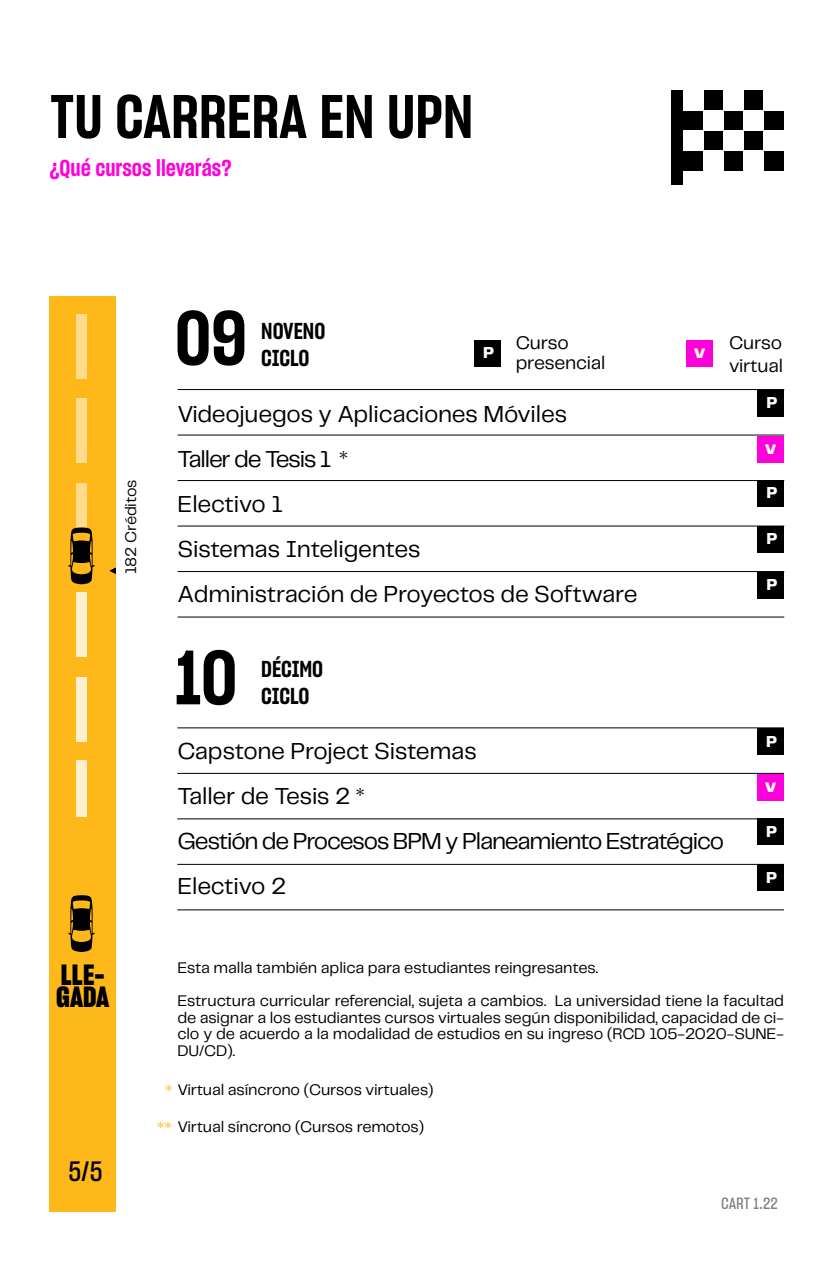
<style>
.page{position:relative;width:834px;height:1262px;background:#fff}
.page>*{position:absolute;margin:0;border:0;box-sizing:border-box;transform-origin:0 0}
.t1{font:75px "Sharp Grotesk Semi Bold 15";color:#000}
.t2{font:60px "Sharp Grotesk Semi Bold 15";color:#000}
.t3{font:28.5px/22px "Sharp Grotesk Bold 15";color:#000}
.t4{font:27.5px "Sharp Grotesk Medium 15";color:#000}
.t5{font:24px/45px "PP Telegraf";letter-spacing:-.015em;color:#000}
.t6{font:24px/45px "PP Telegraf";letter-spacing:-.04em;color:#000}
.t7{font:22.5px/27px "Sharp Grotesk Semi Bold 15";letter-spacing:-.005em;color:#000}
.t8{font:22.5px "Sharp Grotesk Semi Bold 15";color:#ff00da}
.t9{font:20px/37.5px "Telegraf";color:#ffb819;text-align:center}
.t10{font:19px/20px "PP Telegraf";letter-spacing:-.01em;color:#000}
.t11{font:800 19px "Telegraf";color:#fff}
.t12{font:800 16.5px "Telegraf";color:#fff}
.t13{font:16px/16.5px "Telegraf";letter-spacing:-.01em;color:#000}
.t14{font:16px "PP Telegraf";letter-spacing:-.01em;color:#000}
.t15{font:16px "Sharp Grotesk Medium 15";color:#000}
</style>
<div class="page">
<hr style="left:177px;top:773px;width:607px;height:1px;background:#000">
<hr style="left:177px;top:818px;width:607px;height:1px;background:#000">
<hr style="left:177px;top:864px;width:607px;height:1px;background:#000">
<hr style="left:177px;top:909px;width:607px;height:1px;background:#000">
<hr style="left:177px;top:727px;width:607px;height:1px;background:#000">
<div style="left:757px;top:818px;width:27px;height:27px;background:#000"></div>
<hr style="left:178px;top:389px;width:606px;height:1px;background:#000">
<hr style="left:178px;top:480px;width:606px;height:1px;background:#000">
<hr style="left:178px;top:526px;width:606px;height:1px;background:#000">
<hr style="left:178px;top:571px;width:606px;height:1px;background:#000">
<hr style="left:178px;top:617px;width:606px;height:1px;background:#000">
<hr style="left:178px;top:435px;width:606px;height:1px;background:#000">
<div style="left:757px;top:480px;width:27px;height:27px;background:#000"></div>
<div style="left:757px;top:526px;width:27px;height:26px;background:#000"></div>
<div style="left:757px;top:572px;width:27px;height:27px;background:#000"></div>
<div style="left:703px;top:90px;width:20px;height:20px;background:#000"></div>
<div style="left:744px;top:90px;width:20px;height:20px;background:#000"></div>
<div style="left:683px;top:110px;width:20px;height:20px;background:#000"></div>
<div style="left:723px;top:110px;width:21px;height:20px;background:#000"></div>
<div style="left:764px;top:110px;width:20px;height:20px;background:#000"></div>
<div style="left:703px;top:130px;width:20px;height:20px;background:#000"></div>
<div style="left:744px;top:130px;width:20px;height:20px;background:#000"></div>
<div style="left:683px;top:150px;width:20px;height:20px;background:#000"></div>
<div style="left:723px;top:150px;width:21px;height:20px;background:#000"></div>
<div style="left:764px;top:150px;width:20px;height:20px;background:#000"></div>
<div style="left:671px;top:90px;width:12px;height:94px;background:#000"></div>
<div style="left:49px;top:296px;width:67px;height:916px;background:#ffb819"></div>
<div style="left:76px;top:677px;width:11px;height:65px;background:#fff0d1"></div>
<div style="left:76px;top:760px;width:11px;height:57px;background:#fff0d1"></div>
<div style="left:76px;top:592px;width:11px;height:65px;background:#fff0d1"></div>
<div style="left:76px;top:399px;width:11px;height:64px;background:#ffdb8b"></div>
<div style="left:76px;top:483px;width:11px;height:47px;background:#ffdb8b"></div>
<div style="left:76px;top:314px;width:11px;height:65px;background:#ffdb8b"></div>
<svg style="left:109px;top:567px;width:7px;height:7px"></svg>
<svg style="left:68px;top:527px;width:27px;height:57px"></svg>
<svg style="left:68px;top:895px;width:27px;height:57px"></svg>
<div style="left:757px;top:864px;width:27px;height:27px;background:#000"></div>
<div style="left:757px;top:436px;width:27px;height:26px;background:#ff00da"></div>
<div style="left:757px;top:390px;width:27px;height:27px;background:#000"></div>
<div style="left:757px;top:774px;width:27px;height:27px;background:#ff00da"></div>
<div style="left:757px;top:728px;width:27px;height:27px;background:#000"></div>
<div style="left:474px;top:340px;width:27px;height:27px;background:#000"></div>
<div style="left:686px;top:340px;width:27px;height:27px;background:#ff00da"></div>
<h2 class="t2" style="left:50px;top:75px;width:425px">TU CARRERA EN UPN</h2>
<h3 class="t8" style="left:49px;top:152px;width:184px">¿Qué cursos llevarás?</h3>
<h1 class="t1" style="left:175px;top:286px;width:74px">09</h1>
<h3 class="t7" style="left:261px;top:317px;width:66px">NOVENO<br>CICLO</h3>
<p class="t10" style="left:516px;top:332px;width:91px">Curso presencial</p>
<p class="t10" style="left:729px;top:330px;width:55px;line-height:22.8px">Curso virtual</p>
<p class="t12" style="left:483px;top:341px;width:12px">P</p>
<p class="t11" style="left:694px;top:339px;width:13px">v</p>
<p class="t14" style="left:120px;top:574px;width:96px;rotate:-90deg">182 Créditos</p>
<h3 class="t5" style="left:178px;top:391px;width:462px">Videojuegos y Aplicaciones Móviles<br>Taller de Tesis 1 *<br>Electivo 1<br>Sistemas Inteligentes<br>Administración de Proyectos de Software</h3>
<h1 class="t1" style="left:175px;top:625px;width:64px">10</h1>
<h3 class="t7" style="left:261px;top:655px;width:63px">DÉCIMO<br>CICLO</h3>
<h3 class="t6" style="left:177px;top:727px;width:548px">Capstone Project Sistemas<br>Taller de Tesis 2 *<br>Gestión de Procesos BPM y Planeamiento Estratégico<br>Electivo 2</h3>
<p class="t12" style="left:766px;top:392px;width:12px">P</p>
<p class="t11" style="left:765px;top:435px;width:13px">v</p>
<p class="t12" style="left:766px;top:482px;width:12px">P</p>
<p class="t12" style="left:766px;top:527px;width:12px">P</p>
<p class="t12" style="left:766px;top:574px;width:12px">P</p>
<p class="t12" style="left:766px;top:730px;width:12px">P</p>
<p class="t11" style="left:765px;top:773px;width:13px">v</p>
<p class="t12" style="left:766px;top:820px;width:12px">P</p>
<p class="t12" style="left:766px;top:866px;width:12px">P</p>
<h3 class="t3" style="left:56px;top:963px;width:55px">LLE-<br>GADA</h3>
<h3 class="t4" style="left:68px;top:1152px;width:36px">5/5</h3>
<p class="t13" style="left:177px;top:951px;width:608px;line-height:33px">Esta malla también aplica para estudiantes reingresantes.<br>Estructura curricular referencial, sujeta a cambios. La universidad tiene la facultad</p>
<p class="t13" style="left:177px;top:1009px;width:608px;text-align:justify">de asignar a los estudiantes cursos virtuales según disponibilidad, capacidad de ci&shy;clo y de acuerdo a la modalidad de estudios en su ingreso (RCD 105-2020-SUNE-DU/CD).</p>
<p class="t9" style="left:157px;top:1072px;width:17px">* **</p>
<p class="t13" style="left:177px;top:1081px;width:258px">Virtual asíncrono (Cursos virtuales)</p>
<p class="t13" style="left:177px;top:1118px;width:248px">Virtual síncrono (Cursos remotos)</p>
<p class="t15" style="left:721px;top:1192px;width:58px">CART 1.22</p>
</div>
